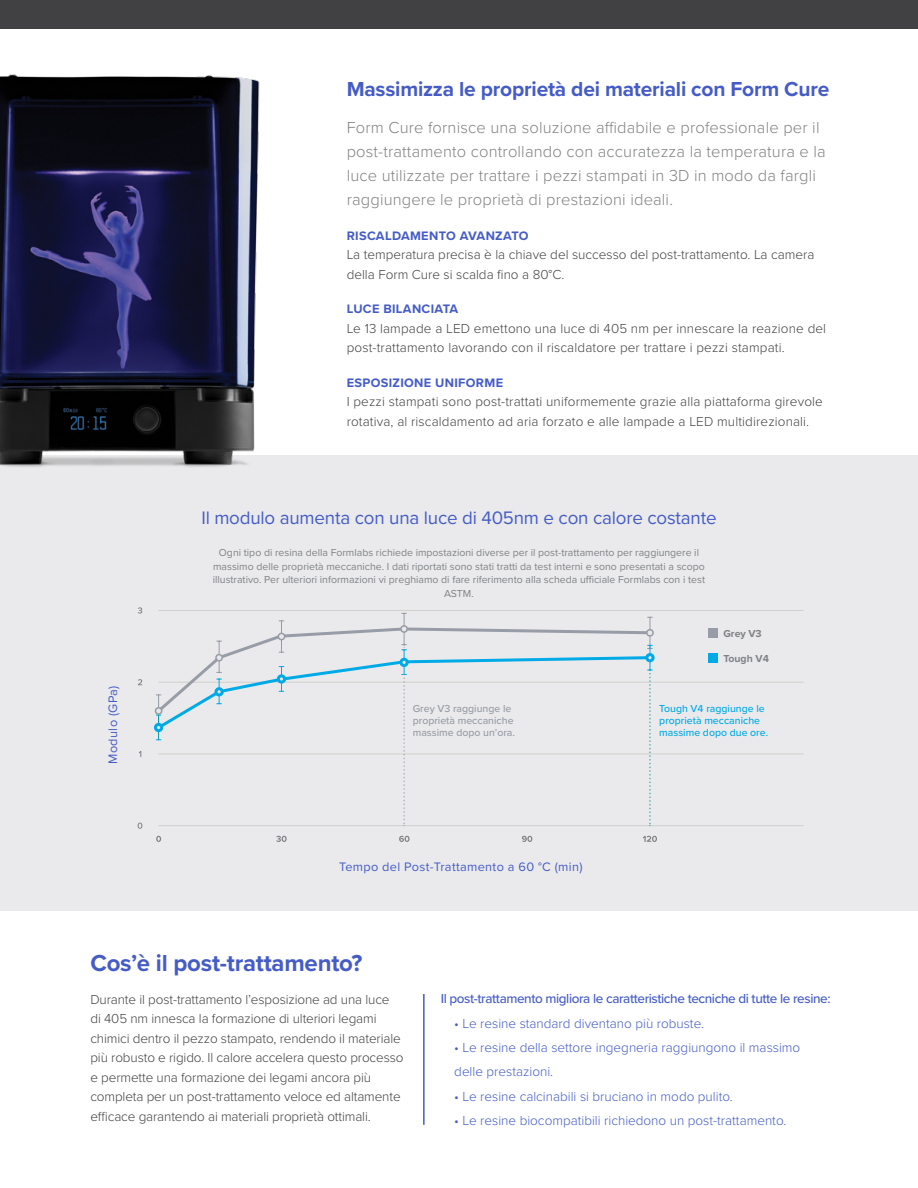
<style>
.page{position:relative;width:918px;height:1188px;background:#fff}
.page>*{position:absolute;margin:0;border:0;box-sizing:border-box;transform-origin:0 0}
.t1{font:700 24px "Proxima Nova";letter-spacing:-.01em;color:#455cc7}
.t2{font:700 21px "Proxima Nova";letter-spacing:-.01em;color:#455cc7}
.t3{font:18.75px "Proxima Nova";letter-spacing:-.01em;color:#455cc7}
.t4{font:300 16.5px/24px "Proxima Nova";letter-spacing:.01em;color:#808285}
.t5{font:300 13.5px/19.5px "Proxima Nova";color:#414042}
.t6{font:300 13.5px/24.3px "Proxima Nova";color:#455cc7}
.t7{font:500 13.5px "Proxima Nova";letter-spacing:-.03em;color:#455cc7}
.t8{font:700 12.75px "Proxima Nova";letter-spacing:.025em;color:#455cc7}
.t9{font:12.75px "Proxima Nova";letter-spacing:.025em;color:#455cc7}
.t10{font:10.5px/13.5px "Proxima Nova";color:#808285;text-align:center}
.t11{font:500 10.5px/12px "Proxima Nova";color:#00aae7}
.t12{font:500 10.5px/12px "Proxima Nova";color:#979ca6}
.t13{font:700 10.5px "Proxima Nova";color:#808285}
</style>
<div class="page">
<div style="left:0;top:455px;width:918px;height:455px;background:#eaeaec"></div>
<hr style="left:159px;top:682px;width:644px;height:1px;background:#d2d0cd">
<hr style="left:159px;top:825px;width:644px;height:1px;background:#d2d0cd">
<hr style="left:159px;top:754px;width:644px;height:1px;background:#d2d0cd">
<hr style="left:159px;top:610px;width:644px;height:1px;background:#d2d0cd">
<div style="left:0;top:0;width:918px;height:28px;background:#414042"></div>
<hr style="left:423px;top:994px;width:2px;height:131px;background:#455cc7">
<img style="left:0;top:74px;width:260px;height:393px">
<svg style="left:138px;top:823px;width:4px;height:6px"></svg>
<svg style="left:138px;top:679px;width:4px;height:6px"></svg>
<svg style="left:138px;top:607px;width:4px;height:7px"></svg>
<svg style="left:156px;top:836px;width:5px;height:6px"></svg>
<svg style="left:276px;top:836px;width:11px;height:6px"></svg>
<svg style="left:399px;top:836px;width:11px;height:6px"></svg>
<svg style="left:522px;top:836px;width:10px;height:6px"></svg>
<svg style="left:643px;top:836px;width:14px;height:6px"></svg>
<div style="left:646px;top:629px;width:8px;height:8px;border:2px solid #979ca6;border-radius:50%"></div>
<div style="left:645px;top:653px;width:10px;height:9px;border:3px solid #00aae7;border-radius:50%"></div>
<div style="left:708px;top:628px;width:9px;height:10px;background:#979ca6"></div>
<div style="left:708px;top:653px;width:9px;height:10px;background:#00aae7"></div>
<svg style="left:155px;top:613px;width:498px;height:213px"></svg>
<div style="left:155px;top:724px;width:7px;height:7px;background:#e6e7e8;border-radius:50%"></div>
<div style="left:154px;top:723px;width:9px;height:9px;border:3px solid #00aae7;border-radius:50%"></div>
<p class="t2" style="left:347px;top:73px;width:484px">Massimizza le proprietà dei materiali con Form Cure</p>
<p class="t4" style="left:347px;top:115px;width:481px">Form Cure fornisce una soluzione affidabile e professionale per il post-trattamento controllando con accuratezza la temperatura e la luce utilizzate per trattare i pezzi stampati in 3D in modo da fargli raggiungere le proprietà di prestazioni ideali.</p>
<p class="t8" style="left:347px;top:226px;width:183px">RISCALDAMENTO AVANZATO</p>
<p class="t5" style="left:347px;top:244px;width:469px">La temperatura precisa è la chiave del successo del post-trattamento. La camera della Form Cure si scalda fino a 80°C.</p>
<p class="t8" style="left:347px;top:299px;width:113px">LUCE BILANCIATA</p>
<p class="t5" style="left:347px;top:318px;width:481px">Le 13 lampade a LED emettono una luce di 405 nm per innescare la reazione del post-trattamento lavorando con il riscaldatore per trattare i pezzi stampati.</p>
<p class="t8" style="left:347px;top:373px;width:158px">ESPOSIZIONE UNIFORME</p>
<p class="t5" style="left:347px;top:391px;width:478px">I pezzi stampati sono post-trattati uniformemente grazie alla piattaforma girevole rotativa, al riscaldamento ad aria forzato e alle lampade a LED multidirezionali.</p>
<p class="t3" style="left:201px;top:504px;width:517px">Il modulo aumenta con una luce di 405nm e con calore costante</p>
<p class="t10" style="left:213px;top:546px;width:494px">Ogni tipo di resina della Formlabs richiede impostazioni diverse per il post-trattamento per raggiungere il massimo delle proprietà meccaniche. I dati riportati sono stati tratti da test interni e sono presentati a scopo illustrativo. Per ulteriori informazioni vi preghiamo di fare riferimento alla scheda ufficiale Formlabs con i test ASTM.</p>
<p class="t9" style="left:103px;top:764px;width:80px;rotate:-90deg">Modulo (GPa)</p>
<p class="t12" style="left:413px;top:702px;width:104px">Grey V3 raggiunge le proprietà meccaniche massime dopo un’ora.</p>
<p class="t9" style="left:339px;top:858px;width:245px">Tempo del Post-Trattamento a 60 °C (min)</p>
<p class="t13" style="left:723px;top:626px;width:40px">Grey V3</p>
<p class="t13" style="left:723px;top:651px;width:47px">Tough V4</p>
<p class="t11" style="left:659px;top:702px;width:110px">Tough V4 raggiunge le proprietà meccaniche massime dopo due ore.</p>
<p class="t1" style="left:90px;top:945px;width:273px">Cos’è il post-trattamento?</p>
<p class="t5" style="left:90px;top:989px;width:315px">Durante il post-trattamento l’esposizione ad una luce<br>di 405 nm innesca la formazione di ulteriori legami chimici dentro il pezzo stampato, rendendo il materiale più robusto e rigido. Il calore accelera questo processo e permette una formazione dei legami ancora più completa per un post-trattamento veloce ed altamente efficace garantendo ai materiali proprietà ottimali.</p>
<p class="t7" style="left:441px;top:989px;width:391px">Il post-trattamento migliora le caratteristiche tecniche di tutte le resine:</p>
<p class="t6" style="left:454px;top:1010px;width:251px">• Le resine standard diventano più robuste.</p>
<p class="t6" style="left:454px;top:1035px;width:348px">• Le resine della settore ingegneria raggiungono il massimo delle prestazioni.</p>
<p class="t6" style="left:454px;top:1083px;width:280px">• Le resine calcinabili si bruciano in modo pulito.</p>
<p class="t6" style="left:454px;top:1108px;width:334px">• Le resine biocompatibili richiedono un post-trattamento.</p>
</div>
